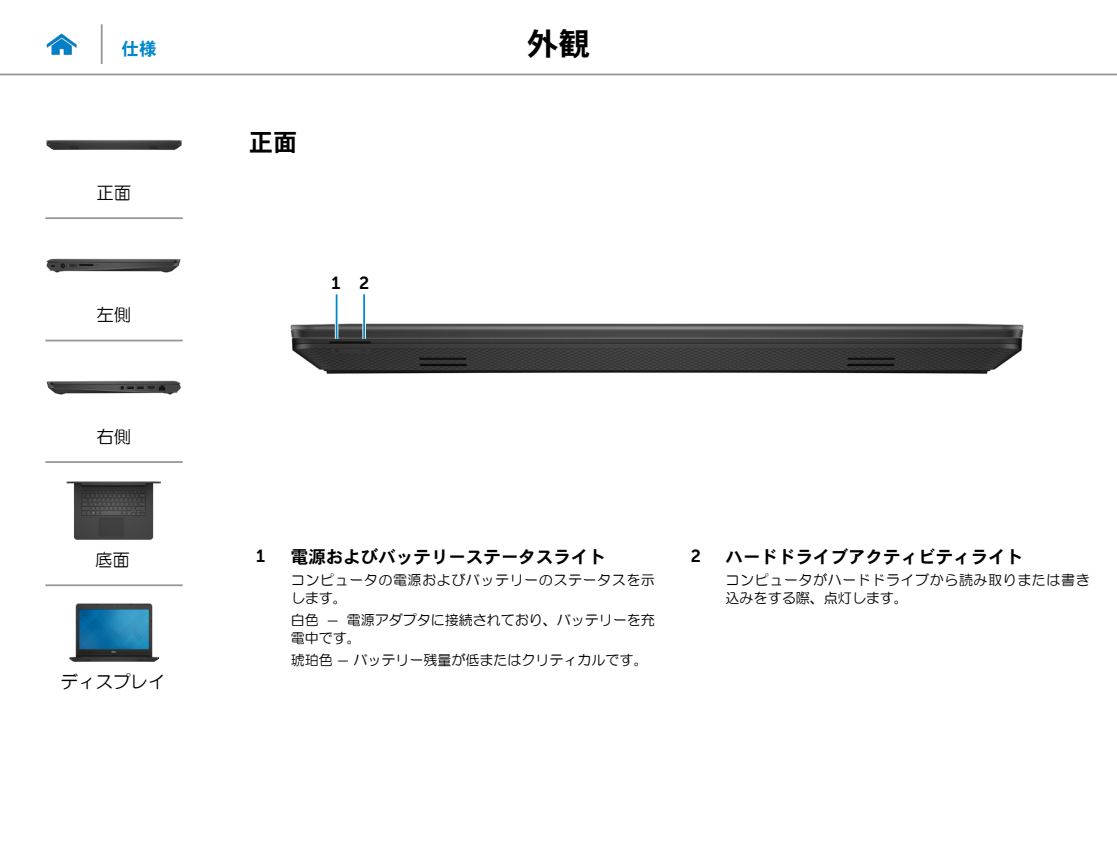
<style>
.page{position:relative;width:1117px;height:844px;background:#fff}
.page>*{position:absolute;margin:0;border:0;box-sizing:border-box;transform-origin:0 0}
.t1{font:31.5px "DFHS Gothic W7 WIN RKSJ H";color:#000}
.Head2{font:24.5px "DFHS Gothic W7 WIN RKSJ H";color:#000}
.Callout_Head{font:17.5px "DFHS Gothic W7 WIN RKSJ H";color:#000}
.t2{font:17.5px "HG Maru Gothic MPRO";color:#000}
.Callout-L{font:17.5px "Museo Sans For Dell 700";color:#000}
.Hyperlink{font:17.5px "DFHS Gothic W7 WIN RKSJ H";color:#0087cc}
.Callout_description{font:14px/17.5px "HG Maru Gothic MPRO";letter-spacing:.04em;color:#000}
.Callout_description-2{font:14px/17.5px "HG Maru Gothic MPRO";color:#000}
.s1{font-family:"Museo Sans For Dell"}
</style>
<div class="page">
<hr style="left:0;top:74px;width:1116px;height:1px;background:#939598">
<img style="left:46px;top:33px;width:31px;height:23px">
<img style="left:290px;top:323px;width:734px;height:51px">
<hr style="left:335px;top:294px;width:3px;height:45px;background:#fff">
<hr style="left:335px;top:294px;width:2px;height:45px;background:#0087cc">
<svg style="left:362px;top:323px;width:4px;height:16px"></svg>
<hr style="left:363px;top:294px;width:2px;height:45px;background:#0087cc">
<hr style="left:101px;top:24px;width:2px;height:40px;background:#939598">
<img style="left:46px;top:140px;width:136px;height:10px">
<img style="left:47px;top:258px;width:134px;height:14px">
<img style="left:47px;top:380px;width:134px;height:15px">
<img style="left:67px;top:481px;width:94px;height:58px">
<img style="left:69px;top:603px;width:89px;height:58px">
<hr style="left:45px;top:217px;width:138px;height:2px;background:#939598">
<hr style="left:45px;top:339px;width:138px;height:2px;background:#939598">
<hr style="left:45px;top:461px;width:138px;height:2px;background:#939598">
<hr style="left:45px;top:584px;width:138px;height:2px;background:#939598">
<p class="Hyperlink" style="left:122px;top:40px;width:36px">仕様</p>
<h1 class="t1" style="left:527px;top:28px;width:64px">外観</h1>
<p class="t2" style="left:96px;top:183px;width:36px">正面</p>
<p class="t2" style="left:96px;top:306px;width:36px">左側</p>
<p class="Head2" style="left:249px;top:129px;width:50px">正面</p>
<p class="Callout-L" style="left:331px;top:273px;width:10px">1</p>
<p class="Callout-L" style="left:359px;top:273px;width:12px">2</p>
<p class="t2" style="left:96px;top:428px;width:36px">右側</p>
<p class="t2" style="left:95px;top:550px;width:37px">底面</p>
<p class="t2" style="left:60px;top:673px;width:106px">ディスプレイ</p>
<p class="Callout-L" style="left:256px;top:546px;width:10px">1</p>
<p class="Callout_Head" style="left:291px;top:547px;width:316px">電源およびバッテリーステータスライト</p>
<p class="Callout_description" style="left:291px;top:571px;width:365px">コンピュータの電源およびバッテリーのステータスを示します。</p>
<p class="Callout_description-2" style="left:291px;top:611px;width:365px">白色 <span class="s1">—</span> 電源アダプタに接続されており、バッテリーを充電中です。</p>
<p class="Callout_description-2" style="left:291px;top:651px;width:358px">琥珀色 <span class="s1">—</span> バッテリー残量が低またはクリティカルです。</p>
<p class="Callout-L" style="left:690px;top:546px;width:12px">2</p>
<p class="Callout_Head" style="left:725px;top:547px;width:299px">ハードドライブアクティビティライト</p>
<p class="Callout_description" style="left:725px;top:571px;width:365px">コンピュータがハードドライブから読み取りまたは書き込みをする際、点灯します。</p>
</div>
